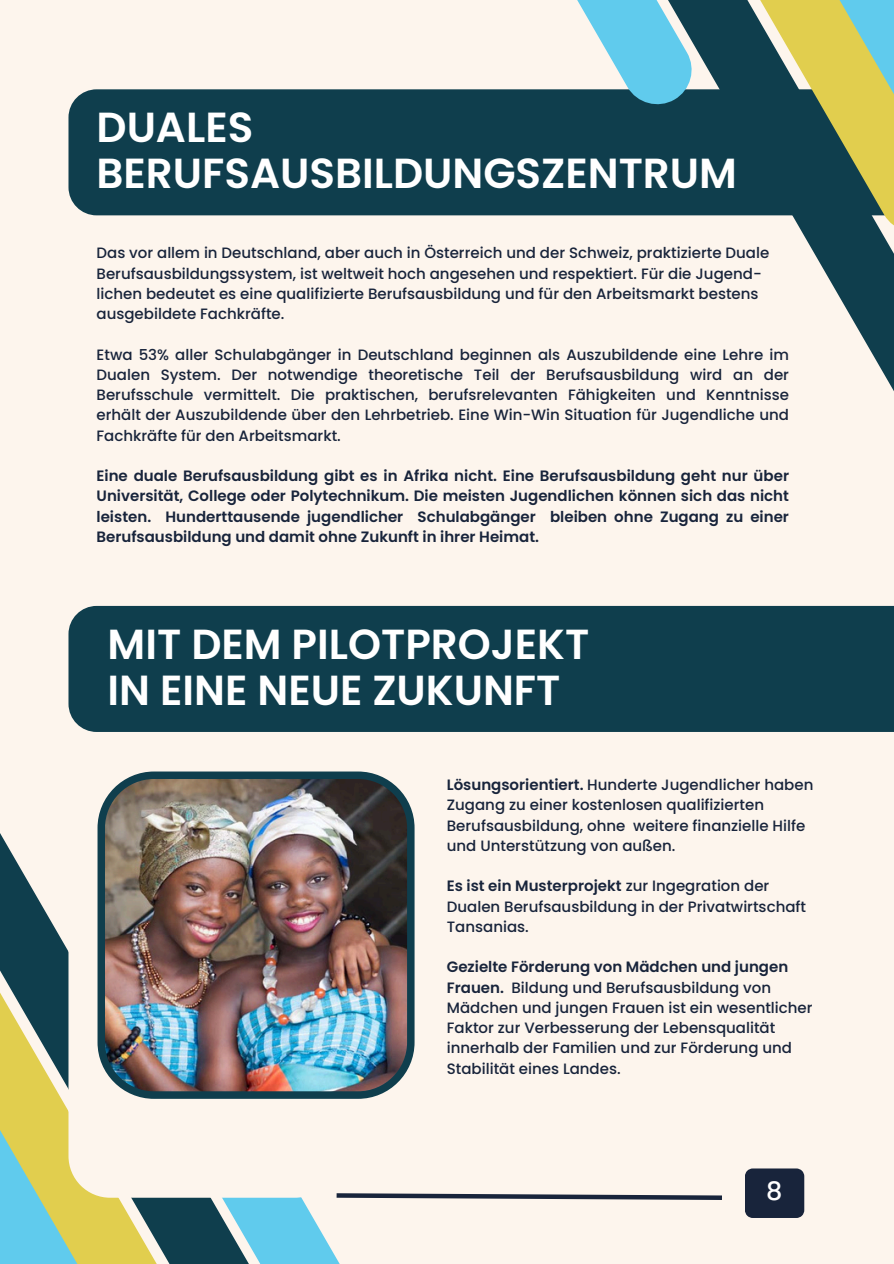
<style>
.page{position:relative;width:894px;height:1264px;background:#fff}
.page>*{position:absolute;margin:0;border:0;box-sizing:border-box;transform-origin:0 0}
.t1{font:600 42px/46.2px "Poppins";color:#fff}
.t2{font:500 25.5px "Poppins";color:#fff}
.t3{font:500 15px/20.2px "Poppins";color:#18243b}
.t4{font:600 15px/20.2px "Poppins";color:#18243b;text-align:justify}
.s1{font-weight:600}
</style>
<div class="page">
<div style="left:0;top:0;width:893px;height:1263px;background:#fdf5ed"></div>
<div style="left:68px;top:89px;width:541px;height:126px;background:#0f3e4d"></div>
<svg style="left:609px;top:0;width:284px;height:390px"></svg>
<svg style="left:518px;top:0;width:178px;height:109px"></svg>
<svg style="left:0;top:833px;width:182px;height:430px"></svg>
<svg style="left:68px;top:900px;width:114px;height:297px"></svg>
<svg style="left:182px;top:1098px;width:540px;height:165px"></svg>
<div style="left:745px;top:1168px;width:59px;height:49px;background:#18243b"></div>
<div style="left:68px;top:606px;width:825px;height:126px;background:#0f3e4d"></div>
<img style="left:97px;top:771px;width:317px;height:327px">
<p class="t1" style="left:96px;top:104px;width:641px">DUALES<br>BERUFSAUSBILDUNGSZENTRUM</p>
<p class="t3" style="left:96px;top:243px;width:674px">Das vor allem in Deutschland, aber auch in Österreich und der Schweiz, praktizierte Duale Berufsausbildungssystem, ist weltweit hoch angesehen und respektiert. Für die Jugend&shy;lichen bedeutet es eine qualifizierte Berufsausbildung und für den Arbeitsmarkt bestens ausgebildete Fachkräfte.</p>
<p class="t3" style="left:96px;top:344px;width:693px;text-align:justify">Etwa 53% aller Schulabgänger in Deutschland beginnen als Auszubildende eine Lehre im Dualen System. Der notwendige theoretische Teil der Berufsausbildung wird an der Berufsschule vermittelt. Die praktischen, berufsrelevanten Fähigkeiten und Kenntnisse erhält der Auszubildende über den Lehrbetrieb. Eine Win-Win Situation für Jugendliche und Fachkräfte für den Arbeitsmarkt.</p>
<p class="t4" style="left:96px;top:466px;width:693px">Eine duale Berufsausbildung gibt es in Afrika nicht. Eine Berufsausbildung geht nur über Universität, College oder Polytechnikum. Die meisten Jugendlichen können sich das nicht leisten. Hunderttausende jugendlicher Schulabgänger bleiben ohne Zugang zu einer Berufsausbildung und damit ohne Zukunft in ihrer Heimat.</p>
<h1 class="t1" style="left:108px;top:621px;width:483px">MIT DEM PILOTPROJEKT<br>IN EINE NEUE ZUKUNFT</h1>
<p class="t3" style="left:446px;top:774px;width:368px"><span class="s1">Lösungsorientiert.</span> Hunderte Jugendlicher haben Zugang zu einer kostenlosen qualifizierten Berufsausbildung, ohne weitere finanzielle Hilfe und Unterstützung von außen.</p>
<p class="t3" style="left:446px;top:876px;width:361px"><span class="s1">Es ist ein Musterprojekt</span> zur Ingegration der<br>Dualen Berufsausbildung in der Privatwirtschaft<br>Tansanias.</p>
<p class="t3" style="left:446px;top:957px;width:367px"><span class="s1">Gezielte Förderung von Mädchen und jungen Frauen.</span> Bildung und Berufsausbildung von Mädchen und jungen Frauen ist ein wesentlicher Faktor zur Verbesserung der Lebensqualität innerhalb der Familien und zur Förderung und Stabilität eines Landes.</p>
<h1 class="t2" style="left:765px;top:1172px;width:18px">8</h1>
</div>
